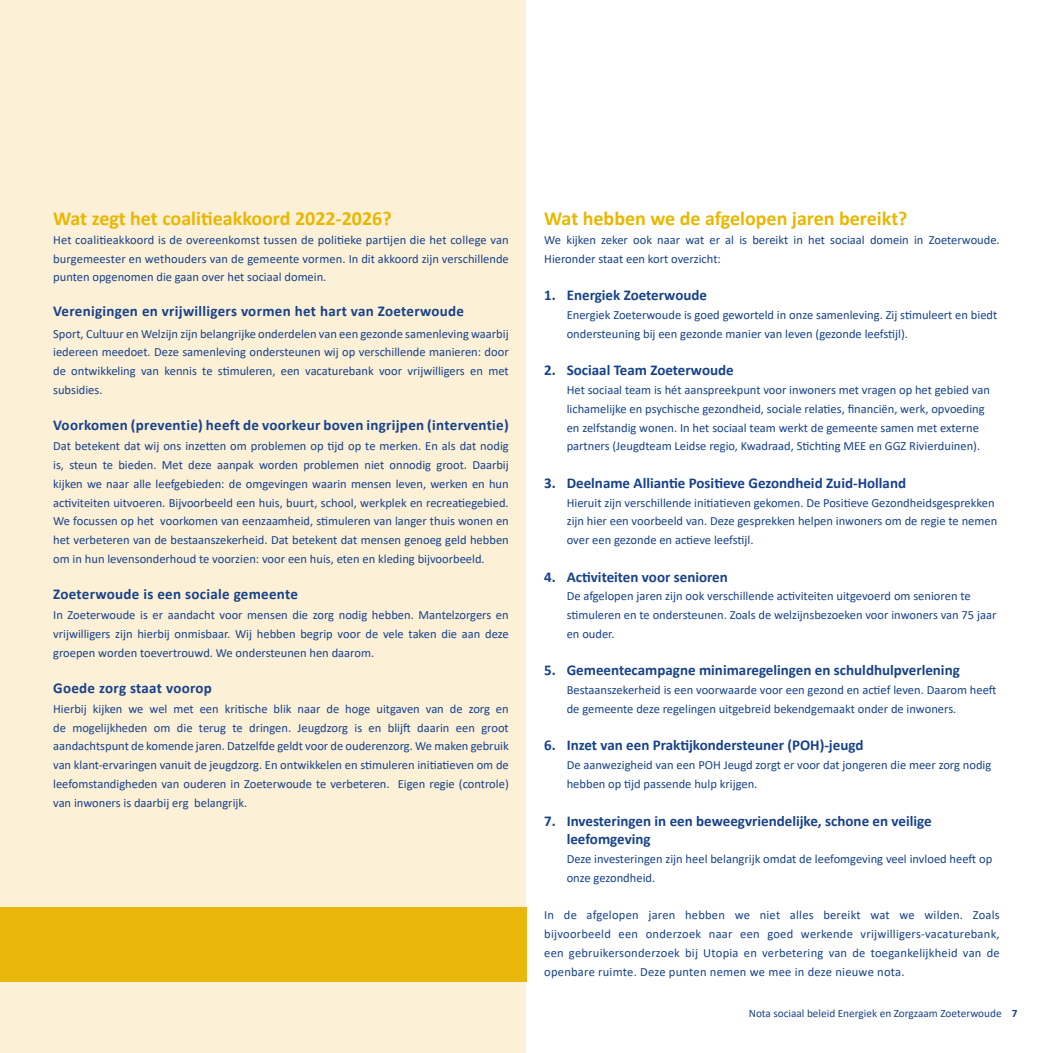
<style>
.page{position:relative;width:1053px;height:1053px;background:#fff}
.page>*{position:absolute;margin:0;border:0;box-sizing:border-box;transform-origin:0 0}
.t1{font:700 20px "Calibri";color:#e9b700}
.t2{font:700 15px/18.8px "Calibri";color:#17428a}
.t3{font:700 15px "Calibri";letter-spacing:.02em;color:#17428a}
.t4{font:12.5px/18.8px "Calibri";color:#17428a}
.t5{font:11.25px "Calibri";color:#17428a}
.s1{font-weight:700}
</style>
<div class="page">
<div style="left:0;top:0;width:525px;height:1052px;background:#fcf0d7"></div>
<div style="left:0;top:907px;width:526px;height:74px;background:#eab80c"></div>
<h1 class="t1" style="left:53px;top:204px;width:340px">Wat zegt het coalitieakkoord 2022-2026?</h1>
<p class="t4" style="left:53px;top:230px;width:457px;text-align:justify">Het coalitieakkoord is de overeenkomst tussen de politieke partijen die het college van burgemeester en wethouders van de gemeente vormen. In dit akkoord zijn verschillende punten opgenomen die gaan over het sociaal domein.</p>
<p class="t3" style="left:53px;top:301px;width:412px">Verenigingen en vrijwilligers vormen het hart van Zoeterwoude</p>
<p class="t4" style="left:53px;top:324px;width:457px;text-align:justify">Sport, Cultuur en Welzijn zijn belangrijke onderdelen van een gezonde samenleving waarbij iedereen meedoet. Deze samenleving ondersteunen wij op verschillende manieren: door de ontwikkeling van kennis te stimuleren, een vacaturebank voor vrijwilligers en met subsidies.</p>
<p class="t3" style="left:53px;top:414px;width:457px">Voorkomen (preventie) heeft de voorkeur boven ingrijpen (interventie)</p>
<p class="t4" style="left:53px;top:436px;width:457px;text-align:justify">Dat betekent dat wij ons inzetten om problemen op tijd op te merken. En als dat nodig is, steun te bieden. Met deze aanpak worden problemen niet onnodig groot. Daarbij kijken we naar alle leefgebieden: de omgevingen waarin mensen leven, werken en hun activiteiten uitvoeren. Bijvoorbeeld een huis, buurt, school, werkplek en recreatiegebied.<br>We focussen op het voorkomen van eenzaamheid, stimuleren van langer thuis wonen en het verbeteren van de bestaanszekerheid. Dat betekent dat mensen genoeg geld hebben om in hun levensonderhoud te voorzien: voor een huis, eten en kleding bijvoorbeeld.</p>
<p class="t3" style="left:53px;top:583px;width:246px">Zoeterwoude is een sociale gemeente</p>
<p class="t4" style="left:53px;top:605px;width:457px;text-align:justify">In Zoeterwoude is er aandacht voor mensen die zorg nodig hebben. Mantelzorgers en vrijwilligers zijn hierbij onmisbaar. Wij hebben begrip voor de vele taken die aan deze groepen worden toevertrouwd. We ondersteunen hen daarom.</p>
<p class="t3" style="left:53px;top:677px;width:160px">Goede zorg staat voorop</p>
<p class="t4" style="left:53px;top:699px;width:457px;text-align:justify">Hierbij kijken we wel met een kritische blik naar de hoge uitgaven van de zorg en de mogelijkheden om die terug te dringen. Jeugdzorg is en blijft daarin een groot aandachtspunt de komende jaren. Datzelfde geldt voor de ouderenzorg. We maken gebruik van klant-ervaringen vanuit de jeugdzorg. En ontwikkelen en stimuleren initiatieven om de leefomstandigheden van ouderen in Zoeterwoude te verbeteren. Eigen regie (controle) van inwoners is daarbij erg belangrijk.</p>
<h1 class="t1" style="left:544px;top:204px;width:365px">Wat hebben we de afgelopen jaren bereikt?</h1>
<p class="t4" style="left:544px;top:230px;width:457px">We kijken zeker ook naar wat er al is bereikt in het sociaal domein in Zoeterwoude.<br>Hieronder staat een kort overzicht:</p>
<p class="t2" style="left:544px;top:285px;width:164px">1. Energiek Zoeterwoude</p>
<p class="t4" style="left:566px;top:305px;width:432px">Energiek Zoeterwoude is goed geworteld in onze samenleving. Zij stimuleert en biedt ondersteuning bij een gezonde manier van leven (gezonde leefstijl).</p>
<p class="t2" style="left:544px;top:360px;width:191px">2. Sociaal Team Zoeterwoude</p>
<p class="t4" style="left:566px;top:380px;width:424px">Het sociaal team is hét aanspreekpunt voor inwoners met vragen op het gebied van lichamelijke en psychische gezondheid, sociale relaties, financiën, werk, opvoeding en zelfstandig wonen. In het sociaal team werkt de gemeente samen met externe partners (Jeugdteam Leidse regio, Kwadraad, Stichting MEE en GGZ Rivierduinen).</p>
<p class="t2" style="left:544px;top:473px;width:363px">3. Deelname Alliantie Positieve Gezondheid Zuid-Holland</p>
<p class="t4" style="left:566px;top:492px;width:432px">Hieruit zijn verschillende initiatieven gekomen. De Positieve Gezondheidsgesprekken zijn hier een voorbeeld van. Deze gesprekken helpen inwoners om de regie te nemen over een gezonde en actieve leefstijl.</p>
<p class="t2" style="left:544px;top:567px;width:185px">4. Activiteiten voor senioren</p>
<p class="t4" style="left:566px;top:586px;width:431px">De afgelopen jaren zijn ook verschillende activiteiten uitgevoerd om senioren te stimuleren en te ondersteunen. Zoals de welzijnsbezoeken voor inwoners van 75 jaar en ouder.</p>
<p class="t2" style="left:544px;top:660px;width:417px">5. Gemeentecampagne minimaregelingen en schuldhulpverlening</p>
<p class="t4" style="left:566px;top:680px;width:431px">Bestaanszekerheid is een voorwaarde voor een gezond en actief leven. Daarom heeft de gemeente deze regelingen uitgebreid bekendgemaakt onder de inwoners.</p>
<p class="t2" style="left:544px;top:735px;width:321px">6. Inzet van een Praktijkondersteuner (POH)-jeugd</p>
<p class="t4" style="left:566px;top:755px;width:426px">De aanwezigheid van een POH Jeugd zorgt er voor dat jongeren die meer zorg nodig hebben op tijd passende hulp krijgen.</p>
<p class="t2" style="left:566px;top:810px;width:366px;text-indent:-22px">7. Investeringen in een beweegvriendelijke, schone en veilige leefomgeving</p>
<p class="t4" style="left:566px;top:849px;width:427px">Deze investeringen zijn heel belangrijk omdat de leefomgeving veel invloed heeft op onze gezondheid.</p>
<p class="t4" style="left:544px;top:905px;width:457px;text-align:justify">In de afgelopen jaren hebben we niet alles bereikt wat we wilden. Zoals bijvoorbeeld een onderzoek naar een goed werkende vrijwilligers-vacaturebank, een gebruikersonderzoek bij Utopia en verbetering van de toegankelijkheid van de openbare ruimte. Deze punten nemen we mee in deze nieuwe nota.</p>
<p class="t5" style="left:748px;top:1005px;width:270px">Nota sociaal beleid Energiek en Zorgzaam Zoeterwoude <span class="s1">7</span></p>
</div>
